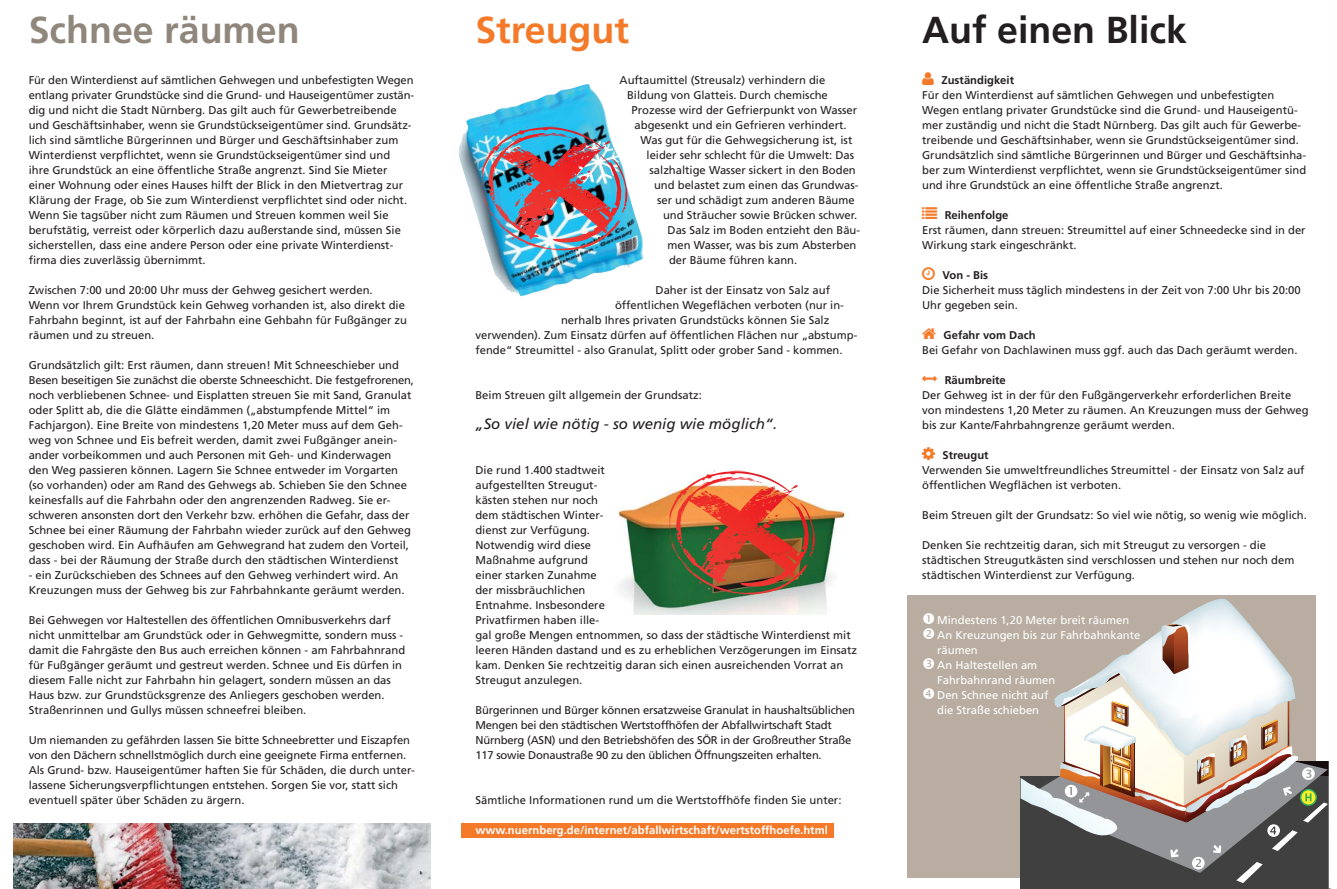
<style>
.page{position:relative;width:1337px;height:889px;background:#fff}
.page>*{position:absolute;margin:0;border:0;box-sizing:border-box;transform-origin:0 0}
.t1{font:700 37.5px "Frutiger";color:#231f20}
.t2{font:700 37.5px "Frutiger";color:#90877c}
.t3{font:700 37.5px "Frutiger";color:#f47929}
.t4{font:italic 15px "Frutiger";color:#231f20}
.t5{font:11.25px/15px "Frutiger";color:#231f20}
.t6{font:11.25px/15px "Frutiger";letter-spacing:-.02em;color:#231f20}
.t7{font:11.25px/15px "Frutiger";color:#fff}
.t8{font:700 11.25px "Frutiger";color:#fff}
.t9{font:700 11.25px "Frutiger";color:#231f20}
</style>
<div class="page">
<div style="left:461px;top:823px;width:372px;height:14px;background:#f47929"></div>
<div style="left:907px;top:595px;width:408px;height:282px;background:#b8ada0"></div>
<img style="left:14px;top:823px;width:417px;height:65px">
<img style="left:618px;top:474px;width:231px;height:140px">
<img style="left:459px;top:83px;width:184px;height:213px">
<svg style="left:669px;top:470px;width:78px;height:44px"></svg>
<img style="left:482px;top:126px;width:78px;height:44px">
<svg style="left:1020px;top:595px;width:309px;height:293px"></svg>
<h1 class="t2" style="left:29px;top:15px;width:272px">Schnee räumen</h1>
<p class="t5" style="left:29px;top:74px;width:387px">Für den Winterdienst auf sämtlichen Gehwegen und unbefestigten Wegen entlang privater Grundstücke sind die Grund- und Hauseigentümer zustän&shy;dig und nicht die Stadt Nürnberg. Das gilt auch für Gewerbetreibende und Geschäftsinhaber, wenn sie Grundstückseigentümer sind. Grundsätz&shy;lich sind sämtliche Bürgerinnen und Bürger und Geschäftsinhaber zum Winterdienst verpflichtet, wenn sie Grundstückseigentümer sind und<br>ihre Grundstück an eine öffentliche Straße angrenzt. Sind Sie Mieter einer Wohnung oder eines Hauses hilft der Blick in den Mietvertrag zur Klärung der Frage, ob Sie zum Winterdienst verpflichtet sind oder nicht.<br>Wenn Sie tagsüber nicht zum Räumen und Streuen kommen weil Sie berufstätig, verreist oder körperlich dazu außerstande sind, müssen Sie sicherstellen, dass eine andere Person oder eine private Winterdienst&shy;firma dies zuverlässig übernimmt.</p>
<p class="t5" style="left:29px;top:283px;width:380px">Zwischen 7:00 und 20:00 Uhr muss der Gehweg gesichert werden.<br>Wenn vor Ihrem Grundstück kein Gehweg vorhanden ist, also direkt die Fahrbahn beginnt, ist auf der Fahrbahn eine Gehbahn für Fußgänger zu räumen und zu streuen.</p>
<p class="t5" style="left:29px;top:358px;width:387px">Grundsätzlich gilt: Erst räumen, dann streuen! Mit Schneeschieber und Besen beseitigen Sie zunächst die oberste Schneeschicht. Die festgefrorenen, noch verbliebenen Schnee- und Eisplatten streuen Sie mit Sand, Granulat oder Splitt ab, die die Glätte eindämmen („abstumpfende Mittel“ im Fachjargon). Eine Breite von mindestens 1,20 Meter muss auf dem Geh&shy;weg von Schnee und Eis befreit werden, damit zwei Fußgänger anein&shy;ander vorbeikommen und auch Personen mit Geh- und Kinderwagen den Weg passieren können. Lagern Sie Schnee entweder im Vorgarten (so vorhanden) oder am Rand des Gehwegs ab. Schieben Sie den Schnee keinesfalls auf die Fahrbahn oder den angrenzenden Radweg. Sie er&shy;schweren ansonsten dort den Verkehr bzw. erhöhen die Gefahr, dass der Schnee bei einer Räumung der Fahrbahn wieder zurück auf den Gehweg geschoben wird. Ein Aufhäufen am Gehwegrand hat zudem den Vorteil, dass - bei der Räumung der Straße durch den städtischen Winterdienst</p>
<p class="t5" style="left:29px;top:568px;width:377px">- ein Zurückschieben des Schnees auf den Gehweg verhindert wird. An<br>Kreuzungen muss der Gehweg bis zur Fahrbahnkante geräumt werden.</p>
<p class="t5" style="left:29px;top:613px;width:378px">Bei Gehwegen vor Haltestellen des öffentlichen Omnibusverkehrs darf nicht unmittelbar am Grundstück oder in Gehwegmitte, sondern muss - damit die Fahrgäste den Bus auch erreichen können - am Fahrbahnrand für Fußgänger geräumt und gestreut werden. Schnee und Eis dürfen in diesem Falle nicht zur Fahrbahn hin gelagert, sondern müssen an das Haus bzw. zur Grundstücksgrenze des Anliegers geschoben werden.<br>Straßenrinnen und Gullys müssen schneefrei bleiben.</p>
<p class="t5" style="left:29px;top:733px;width:388px">Um niemanden zu gefährden lassen Sie bitte Schneebretter und Eiszapfen von den Dächern schnellstmöglich durch eine geeignete Firma entfernen.<br>Als Grund- bzw. Hauseigentümer haften Sie für Schäden, die durch unter&shy;lassene Sicherungsverpflichtungen entstehen. Sorgen Sie vor, statt sich eventuell später über Schäden zu ärgern.</p>
<h1 class="t3" style="left:475px;top:15px;width:155px">Streugut</h1>
<h1 class="t1" style="left:922px;top:15px;width:266px">Auf einen Blick</h1>
<p class="t9" style="left:941px;top:76px;width:74px">Zuständigkeit</p>
<p class="t5" style="left:922px;top:88px;width:385px">Für den Winterdienst auf sämtlichen Gehwegen und unbefestigten Wegen entlang privater Grundstücke sind die Grund- und Hauseigentü&shy;mer zuständig und nicht die Stadt Nürnberg. Das gilt auch für Gewerbe&shy;treibende und Geschäftsinhaber, wenn sie Grundstückseigentümer sind.<br>Grundsätzlich sind sämtliche Bürgerinnen und Bürger und Geschäftsinha&shy;ber zum Winterdienst verpflichtet, wenn sie Grundstückseigentümer sind und ihre Grundstück an eine öffentliche Straße angrenzt.</p>
<p class="t9" style="left:944px;top:211px;width:65px">Reihenfolge</p>
<p class="t5" style="left:922px;top:224px;width:385px">Erst räumen, dann streuen: Streumittel auf einer Schneedecke sind in der<br>Wirkung stark eingeschränkt.</p>
<p class="t9" style="left:942px;top:271px;width:47px">Von - Bis</p>
<p class="t5" style="left:922px;top:284px;width:380px">Die Sicherheit muss täglich mindestens in der Zeit von 7:00 Uhr bis 20:00<br>Uhr gegeben sein.</p>
<p class="t9" style="left:943px;top:331px;width:93px">Gefahr vom Dach</p>
<p class="t5" style="left:922px;top:344px;width:377px">Bei Gefahr von Dachlawinen muss ggf. auch das Dach geräumt werden.</p>
<p class="t9" style="left:944px;top:376px;width:63px">Räumbreite</p>
<p class="t5" style="left:922px;top:389px;width:388px">Der Gehweg ist in der für den Fußgängerverkehr erforderlichen Breite von mindestens 1,20 Meter zu räumen. An Kreuzungen muss der Gehweg bis zur Kante/Fahrbahngrenze geräumt werden.</p>
<p class="t9" style="left:942px;top:451px;width:48px">Streugut</p>
<p class="t5" style="left:922px;top:464px;width:384px">Verwenden Sie umweltfreundliches Streumittel - der Einsatz von Salz auf öffentlichen Wegflächen ist verboten.</p>
<p class="t5" style="left:922px;top:509px;width:386px">Beim Streuen gilt der Grundsatz: So viel wie nötig, so wenig wie möglich.</p>
<p class="t5" style="left:922px;top:539px;width:373px">Denken Sie rechtzeitig daran, sich mit Streugut zu versorgen - die städtischen Streugutkästen sind verschlossen und stehen nur noch dem städtischen Winterdienst zur Verfügung.</p>
<p class="t7" style="left:937px;top:614px;width:205px">Mindestens 1,20 Meter breit räumen<br>An Kreuzungen bis zur Fahrbahnkante räumen<br>An Haltestellen am<br>Fahrbahnrand räumen<br>Den Schnee nicht auf<br>die Straße schieben</p>
<p class="t5" style="left:619px;top:74px;width:207px">Auftaumittel (Streusalz) verhindern die</p>
<p class="t5" style="left:627px;top:88px;width:202px">Bildung von Glatteis. Durch chemische</p>
<p class="t5" style="left:631px;top:103px;width:227px">Prozesse wird der Gefrierpunkt von Wasser</p>
<p class="t5" style="left:634px;top:118px;width:213px">abgesenkt und ein Gefrieren verhindert.</p>
<p class="t5" style="left:640px;top:133px;width:213px">Was gut für die Gehwegsicherung ist, ist</p>
<p class="t5" style="left:646px;top:148px;width:209px">leider sehr schlecht für die Umwelt: Das</p>
<p class="t5" style="left:649px;top:163px;width:208px">salzhaltige Wasser sickert in den Boden</p>
<p class="t5" style="left:654px;top:178px;width:206px">und belastet zum einen das Grundwas-</p>
<p class="t5" style="left:657px;top:193px;width:199px">ser und schädigt zum anderen Bäume</p>
<p class="t5" style="left:663px;top:208px;width:195px">und Sträucher sowie Brücken schwer.</p>
<p class="t5" style="left:667px;top:223px;width:194px">Das Salz im Boden entzieht den Bäu-</p>
<p class="t5" style="left:667px;top:238px;width:190px">men Wasser, was bis zum Absterben</p>
<p class="t5" style="left:669px;top:253px;width:130px">der Bäume führen kann.</p>
<p class="t5" style="left:655px;top:283px;width:176px">Daher ist der Einsatz von Salz auf</p>
<p class="t5" style="left:615px;top:298px;width:230px">öffentlichen Wegeflächen verboten (nur in-</p>
<p class="t5" style="left:561px;top:313px;width:270px">nerhalb Ihres privaten Grundstücks können Sie Salz</p>
<p class="t5" style="left:475px;top:328px;width:383px">verwenden). Zum Einsatz dürfen auf öffentlichen Flächen nur „abstump-</p>
<p class="t5" style="left:475px;top:343px;width:368px">fende“ Streumittel - also Granulat, Splitt oder grober Sand - kommen.</p>
<p class="t5" style="left:475px;top:388px;width:228px">Beim Streuen gilt allgemein der Grundsatz:</p>
<h2 class="t4" style="left:475px;top:418px;width:303px">„So viel wie nötig - so wenig wie möglich“.</h2>
<p class="t5" style="left:475px;top:464px;width:383px">Die rund 1.400 stadtweit<br>aufgestellten Streugut-<br>kästen stehen nur noch<br>dem städtischen Winter-<br>dienst zur Verfügung.<br>Notwendig wird diese<br>Maßnahme aufgrund<br>einer starken Zunahme<br>der missbräuchlichen<br>Entnahme. Insbesondere<br>Privatfirmen haben ille-<br>gal große Mengen entnommen, so dass der städtische Winterdienst mit leeren Händen dastand und es zu erheblichen Verzögerungen im Einsatz kam. Denken Sie rechtzeitig daran sich einen ausreichenden Vorrat an<br>Streugut anzulegen.</p>
<p class="t6" style="left:475px;top:703px;width:381px">Bürgerinnen und Bürger können ersatzweise Granulat in haushaltsüblichen Mengen bei den städtischen Wertstoffhöfen der Abfallwirtschaft Stadt Nürnberg (ASN) und den Betriebshöfen des SÖR in der Großreuther Straße 117 sowie Donaustraße 90 zu den üblichen Öffnungszeiten erhalten.</p>
<p class="t5" style="left:475px;top:793px;width:367px">Sämtliche Informationen rund um die Wertstoffhöfe finden Sie unter:</p>
<p class="t8" style="left:475px;top:826px;width:354px">www.nuernberg.de/internet/abfallwirtschaft/wertstoffhoefe.html</p>
</div>
